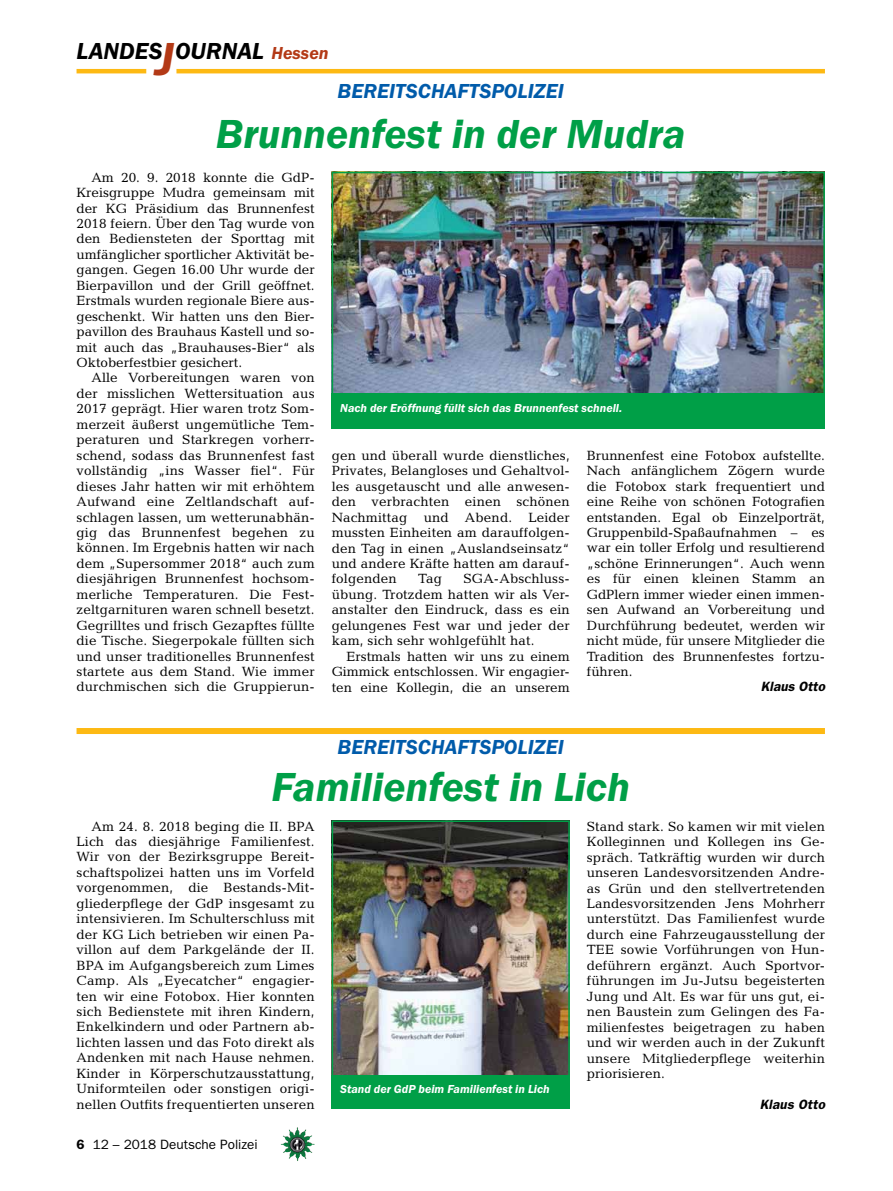
<style>
.page{position:relative;width:893px;height:1191px;background:#fff}
.page>*{position:absolute;margin:0;border:0;box-sizing:border-box;transform-origin:0 0}
.t1{font:italic 600 42px "Franklin Gothic Itc T";color:#009f47}
.t2{font:italic 600 24px "Franklin Gothic Itc T";color:#000}
.t3{font:italic 600 21px "Franklin Gothic Itc T";letter-spacing:.005em;color:#005baa}
.t4{font:13.5px/15.5px "Candida";letter-spacing:.01em;color:#000;text-align:justify}
.t5{font:13.5px "Franklin Gothic";color:#000}
.t6{font:italic 600 13.5px "Franklin Gothic";letter-spacing:.005em;color:#000}
.t7{font:italic 600 12px "Franklin Gothic Itc T";color:#fff}
.s1{font-size:48px;color:#b33916}
.s2{font-size:18px;color:#b33916}
.s3{font-weight:600}
</style>
<div class="page">
<hr style="left:77px;top:69px;width:69px;height:4px;background:#fdb913">
<hr style="left:176px;top:69px;width:649px;height:4px;background:#fdb913">
<img style="left:281px;top:1128px;width:16px;height:24px">
<img style="left:335px;top:175px;width:487px;height:218px">
<div style="left:332px;top:172px;width:493px;height:226px;border:2px solid #009f47"></div>
<div style="left:332px;top:393px;width:493px;height:36px;background:#009f47"></div>
<img style="left:335px;top:823px;width:232px;height:252px">
<div style="left:332px;top:820px;width:238px;height:258px;border:2px solid #009f47"></div>
<div style="left:332px;top:1075px;width:238px;height:34px;background:#009f47"></div>
<div style="left:77px;top:728px;width:748px;height:6px;background:#fdb913"></div>
<h2 class="t2" style="left:77px;top:37px;width:254px">LANDES<span class="s1">J</span>OURNAL <span class="s2">Hessen</span></h2>
<h3 class="t3" style="left:338px;top:79px;width:14px">bere</h3>
<h3 class="t3" style="left:389px;top:79px;width:104px">itscha ftspol</h3>
<h3 class="t3" style="left:528px;top:79px;width:38px">izei</h3>
<h1 class="t1" style="left:216px;top:109px;width:471px">Brunnenfest in der Mudra</h1>
<p class="t4" style="left:77px;top:169px;width:240px;text-indent:15px">Am 20. 9. 2018 konnte die GdP-Kreisgruppe Mudra gemeinsam mit der KG Präsidium das Brunnenfest 2018 feiern. Über den Tag wurde von den Bediensteten der Sporttag mit umfänglicher sportlicher Aktivität be&shy;gangen. Gegen 16.00 Uhr wurde der Bierpavillon und der Grill geöffnet.<br>Erstmals wurden regionale Biere aus&shy;geschenkt. Wir hatten uns den Bier&shy;pavillon des Brauhaus Kastell und so&shy;mit auch das „Brauhauses-Bier“ als Oktoberfestbier gesichert.</p>
<p class="t4" style="left:77px;top:370px;width:240px;text-indent:15px">Alle Vorbereitungen waren von der misslichen Wettersituation aus 2017 geprägt. Hier waren trotz Som&shy;merzeit äußerst ungemütliche Tem&shy;peraturen und Starkregen vorherr&shy;schend, sodass das Brunnenfest fast vollständig „ins Wasser fiel“. Für dieses Jahr hatten wir mit erhöhtem Aufwand eine Zeltlandschaft auf&shy;schlagen lassen, um wetterunabhän&shy;gig das Brunnenfest begehen zu können. Im Ergebnis hatten wir nach dem „Supersommer 2018“ auch zum diesjährigen Brunnenfest hochsom&shy;merliche Temperaturen. Die Fest&shy;zeltgarnituren waren schnell besetzt.<br>Gegrilltes und frisch Gezapftes füllte die Tische. Siegerpokale füllten sich und unser traditionelles Brunnenfest startete aus dem Stand. Wie immer durchmischen sich die Gruppierun-</p>
<p class="t7" style="left:340px;top:401px;width:283px">Nach der Eröffnung füllt sich das Brunnenfest schnell.</p>
<p class="t4" style="left:332px;top:447px;width:240px">gen und überall wurde dienstliches, Privates, Belangloses und Gehaltvol&shy;les ausgetauscht und alle anwesen&shy;den verbrachten einen schönen Nachmittag und Abend. Leider mussten Einheiten am darauffolgen&shy;den Tag in einen „Auslandseinsatz“ und andere Kräfte hatten am darauf&shy;folgenden</p>
<p class="t4" style="left:332px;top:571px;width:240px;text-indent:132px">SGA-Abschluss&shy;übung. Trotzdem hatten wir als Ver&shy;anstalter den Eindruck, dass es ein gelungenes Fest war und jeder der kam, sich sehr wohlgefühlt hat.</p>
<p class="t4" style="left:332px;top:648px;width:240px;text-indent:15px">Erstmals hatten wir uns zu einem Gimmick entschlossen. Wir engagier&shy;ten eine Kollegin, die an unserem</p>
<p class="t4" style="left:418px;top:571px;width:25px">Tag</p>
<p class="t4" style="left:587px;top:447px;width:240px">Brunnenfest eine Fotobox aufstellte.<br>Nach anfänglichem Zögern wurde die Fotobox stark frequentiert und eine Reihe von schönen Fotografien entstanden. Egal ob Einzelporträt, Gruppenbild-Spaßaufnahmen – es war ein toller Erfolg und resultierend „schöne Erinnerungen“. Auch wenn es für einen kleinen Stamm an GdPlern immer wieder einen immen&shy;sen Aufwand an Vorbereitung und Durchführung bedeutet, werden wir nicht müde, für unsere Mitglieder die Tradition des Brunnenfestes fortzu&shy;führen.</p>
<p class="t6" style="left:761px;top:679px;width:65px">Klaus Otto</p>
<h3 class="t3" style="left:338px;top:734px;width:14px">bere</h3>
<h3 class="t3" style="left:389px;top:734px;width:104px">itscha ftspol</h3>
<h3 class="t3" style="left:528px;top:734px;width:38px">izei</h3>
<h1 class="t1" style="left:271px;top:762px;width:360px">Familienfest in Lich</h1>
<p class="t4" style="left:587px;top:818px;width:240px">Stand stark. So kamen wir mit vielen Kolleginnen und Kollegen ins Ge&shy;spräch. Tatkräftig wurden wir durch unseren Landesvorsitzenden Andre&shy;as Grün und den stellvertretenden Landesvorsitzenden Jens Mohrherr unterstützt. Das Familienfest wurde durch eine Fahrzeugausstellung der TEE sowie Vorführungen von Hun&shy;deführern ergänzt. Auch Sportvor&shy;führungen im Ju-Jutsu begeisterten Jung und Alt. Es war für uns gut, ei&shy;nen Baustein zum Gelingen des Fa&shy;milienfestes beigetragen zu haben und wir werden auch in der Zukunft unsere Mitgliederpflege weiterhin priorisieren.</p>
<p class="t6" style="left:760px;top:1096px;width:67px">Klaus Otto</p>
<p class="t4" style="left:77px;top:818px;width:240px;text-indent:15px">Am 24. 8. 2018 beging die II. BPA Lich das diesjährige Familienfest.<br>Wir von der Bezirksgruppe Bereit&shy;schaftspolizei hatten uns im Vorfeld vorgenommen, die Bestands-Mit&shy;gliederpflege der GdP insgesamt zu intensivieren. Im Schulterschluss mit der KG Lich betrieben wir einen Pa&shy;villon auf dem Parkgelände der II.<br>BPA im Aufgangsbereich zum Limes Camp. Als „Eyecatcher“ engagier&shy;ten wir eine Fotobox. Hier konnten sich Bedienstete mit ihren Kindern, Enkelkindern und oder Partnern ab&shy;lichten lassen und das Foto direkt als Andenken mit nach Hause nehmen.<br>Kinder in Körperschutzausstattung, Uniformteilen oder sonstigen origi&shy;nellen Outfits frequentierten unseren</p>
<p class="t7" style="left:340px;top:1081px;width:211px">Stand der GdP beim Familienfest in Lich</p>
<p class="t5" style="left:77px;top:1136px;width:183px"><span class="s3">6</span> 12 – 2018 Deutsche Polizei</p>
</div>
